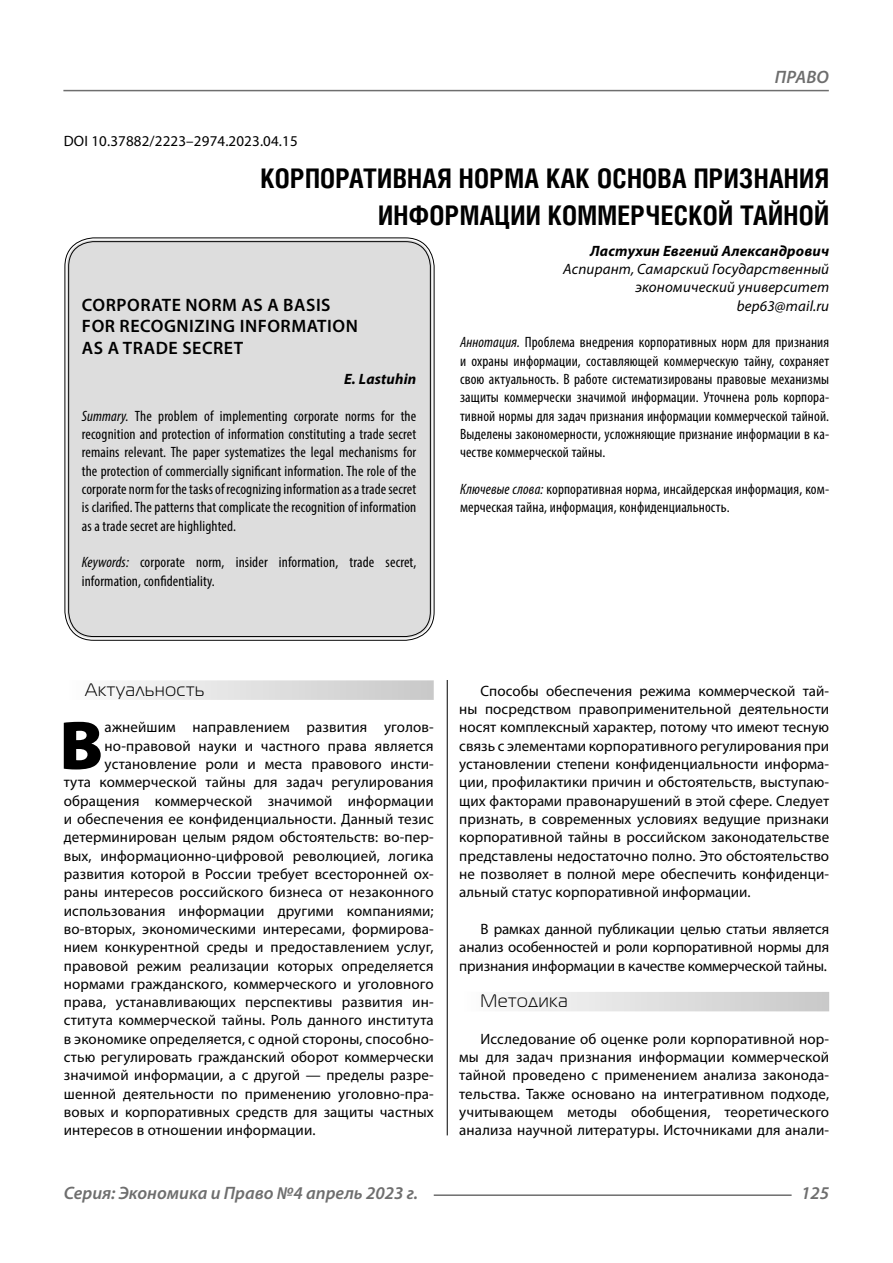
<style>
.page{position:relative;width:893px;height:1263px;background:#fff}
.page>*{position:absolute;margin:0;border:0;box-sizing:border-box;transform-origin:0 0}
.Bukvica{font:900 69.3px "Myriad Pro";color:#000}
.Header{font:700 27px/37.5px "Helios Cond C";letter-spacing:.01em;color:#000;text-align:right}
.Header-eng{font:600 18px/21.6px "Myriad Pro";letter-spacing:.03em;color:#000}
.t1{font:italic 600 18px "Myriad Pro";color:#6e6e6e}
.Subheader{font:18px "Magistral C";letter-spacing:.05em;color:#000}
.Bukvica-2{font:15px "Myriad Pro";letter-spacing:.01em;color:#000}
.Normal{font:15px/18.3px "Myriad Pro";letter-spacing:.005em;color:#000;text-align:justify}
.Annotation-rus{font:condensed 15px/18.3px "Myriad Pro";letter-spacing:.01em;color:#000;text-align:justify}
.Annotation-eng{font:condensed 15px/18.3px "Myriad Pro";letter-spacing:.01em;color:#000;text-align:justify}
.Author-doc{font:italic 15px/18.3px "Myriad Pro";letter-spacing:.01em;color:#000;text-align:right}
.DOI{font:15px "Myriad Pro";letter-spacing:.01em;color:#000}
.Author{font:italic 700 15px "Myriad Pro";letter-spacing:.01em;color:#000}
.Author-email{font:italic 15px "Myriad Pro";letter-spacing:.01em;color:#000}
.Author-eng{font:italic 700 15px "Myriad Pro";letter-spacing:.01em;color:#000}
.s1{font-style:italic}
</style>
<div class="page">
<hr style="left:447px;top:659px;width:1px;height:476px;background:#000">
<div style="left:43px;top:659px;width:786px;height:21px;background:#fff"></div>
<div style="left:64px;top:680px;width:370px;height:20px;background:linear-gradient(to right,#fdfdfd,#c8c8c8)"></div>
<div style="left:459px;top:992px;width:370px;height:19px;background:linear-gradient(to right,#fdfdfd,#c8c8c8)"></div>
<div style="left:67px;top:240px;width:365px;height:398px;background:#ddd;border-radius:27px"></div>
<hr style="left:63px;top:90px;width:766px;height:1px;background:#6e6e6e">
<hr style="left:434px;top:1194px;width:358px;height:2px;background:#6e6e6e">
<p class="t1" style="left:775px;top:66px;width:12px">право</p>
<p class="DOI" style="left:64px;top:132px;width:235px">DOI 10.37882/2223–2974.2023.04.15</p>
<p class="Header" style="left:260px;top:159px;width:570px">КОРПОРАТИВНАЯ НОРМА КАК ОСНОВА ПРИЗНАНИЯ<br>ИНФОРМАЦИИ КОММЕРЧЕСКОЙ ТАЙНОЙ</p>
<p class="Author" style="left:590px;top:241px;width:240px">Ластухин Евгений Александрович</p>
<p class="Author-doc" style="left:563px;top:260px;width:267px">Аспирант, Самарский Государственный экономический университет</p>
<p class="Author-email" style="left:737px;top:296px;width:94px">bep63@mail.ru</p>
<p class="Annotation-rus" style="left:460px;top:333px;width:371px"><span class="s1">Аннотация.</span> Проблема внедрения корпоративных норм для признания и охраны информации, составляющей коммерческую тайну, сохраняет свою актуальность. В работе систематизированы правовые механизмы защиты коммерчески значимой информации. Уточнена роль корпора&shy;тивной нормы для задач признания информации коммерческой тайной.<br>Выделены закономерности, усложняющие признание информации в ка&shy;честве коммерческой тайны.</p>
<p class="Annotation-rus" style="left:460px;top:480px;width:371px"><span class="s1">Ключевые слова:</span> корпоративная норма, инсайдерская информация, ком&shy;мерческая тайна, информация, конфиденциальность.</p>
<p class="Header-eng" style="left:82px;top:293px;width:277px">CORPORATE NORM AS A BASIS<br>FOR RECOGNIZING INFORMATION<br>AS A TRADE SECRET</p>
<p class="Author-eng" style="left:344px;top:369px;width:74px">E. Lastuhin</p>
<p class="Annotation-eng" style="left:82px;top:406px;width:336px"><span class="s1">Summary.</span> The problem of implementing corporate norms for the recognition and protection of information constituting a trade secret remains relevant. The paper systematizes the legal mechanisms for the protection of commercially significant information. The role of the corporate norm for the tasks of recognizing information as a trade secret is clarified. The patterns that complicate the recognition of information as a trade secret are highlighted.</p>
<p class="Annotation-eng" style="left:82px;top:553px;width:336px"><span class="s1">Keywords:</span> corporate norm, insider information, trade secret, information, confidentiality.</p>
<p class="Subheader" style="left:85px;top:680px;width:121px">Актуальность</p>
<p class="Bukvica" style="left:59px;top:699px;width:45px">В</p>
<p class="Bukvica-2" style="left:105px;top:718px;width:331px">ажнейшим направлением развития уголов-</p>
<p class="Bukvica-2" style="left:105px;top:736px;width:331px">но-правовой науки и частного права является</p>
<p class="Bukvica-2" style="left:105px;top:755px;width:331px">установление роли и места правового инсти-</p>
<p class="Bukvica-2" style="left:64px;top:773px;width:371px">тута коммерческой тайны для задач регулирования</p>
<p class="Bukvica-2" style="left:64px;top:791px;width:371px">обращения коммерческой значимой информации</p>
<p class="Bukvica-2" style="left:64px;top:810px;width:371px">и обеспечения ее конфиденциальности. Данный тезис</p>
<p class="Bukvica-2" style="left:64px;top:828px;width:371px">детерминирован целым рядом обстоятельств: во‑пер-</p>
<p class="Bukvica-2" style="left:64px;top:846px;width:371px">вых, информационно-цифровой революцией, логика</p>
<p class="Bukvica-2" style="left:64px;top:864px;width:371px">развития которой в России требует всесторонней ох-</p>
<p class="Bukvica-2" style="left:64px;top:883px;width:371px">раны интересов российского бизнеса от незаконного</p>
<p class="Bukvica-2" style="left:64px;top:901px;width:371px">использования информации другими компаниями;</p>
<p class="Bukvica-2" style="left:64px;top:919px;width:371px">во‑вторых, экономическими интересами, формирова-</p>
<p class="Bukvica-2" style="left:64px;top:938px;width:371px">нием конкурентной среды и предоставлением услуг,</p>
<p class="Bukvica-2" style="left:64px;top:956px;width:371px">правовой режим реализации которых определяется</p>
<p class="Bukvica-2" style="left:64px;top:974px;width:371px">нормами гражданского, коммерческого и уголовного</p>
<p class="Bukvica-2" style="left:64px;top:993px;width:371px">права, устанавливающих перспективы развития ин-</p>
<p class="Bukvica-2" style="left:64px;top:1011px;width:371px">ститута коммерческой тайны. Роль данного института</p>
<p class="Bukvica-2" style="left:64px;top:1029px;width:371px">в экономике определяется, с одной стороны, способно-</p>
<p class="Bukvica-2" style="left:64px;top:1048px;width:371px">стью регулировать гражданский оборот коммерчески</p>
<p class="Bukvica-2" style="left:64px;top:1066px;width:371px">значимой информации, а с другой — пределы разре-</p>
<p class="Bukvica-2" style="left:64px;top:1084px;width:371px">шенной деятельности по применению уголовно-пра-</p>
<p class="Bukvica-2" style="left:64px;top:1103px;width:371px">вовых и корпоративных средств для защиты частных</p>
<p class="Bukvica-2" style="left:64px;top:1121px;width:253px">интересов в отношении информации.</p>
<p class="Normal" style="left:459px;top:681px;width:371px;text-indent:21px">Способы обеспечения режима коммерческой тай&shy;ны посредством правоприменительной деятельности носят комплексный характер, потому что имеют тесную связь с элементами корпоративного регулирования при установлении степени конфиденциальности информа&shy;ции, профилактики причин и обстоятельств, выступаю&shy;щих факторами правонарушений в этой сфере. Следует признать, в современных условиях ведущие признаки корпоративной тайны в российском законодательстве представлены недостаточно полно. Это обстоятельство не позволяет в полной мере обеспечить конфиденци&shy;альный статус корпоративной информации.</p>
<p class="Normal" style="left:459px;top:919px;width:371px;text-indent:21px">В рамках данной публикации целью статьи является анализ особенностей и роли корпоративной нормы для признания информации в качестве коммерческой тайны.</p>
<p class="Subheader" style="left:480px;top:991px;width:88px">Методика</p>
<p class="Normal" style="left:459px;top:1029px;width:371px;text-indent:21px">Исследование об оценке роли корпоративной нор&shy;мы для задач признания информации коммерческой тайной проведено с применением анализа законода&shy;тельства. Также основано на интегративном подходе, учитывающем методы обобщения, теоретического анализа научной литературы. Источниками для анали-</p>
<p class="t1" style="left:64px;top:1182px;width:356px">Серия: Экономика и Право №4 апрель 2023 г.</p>
<p class="t1" style="left:801px;top:1182px;width:30px">125</p>
</div>
